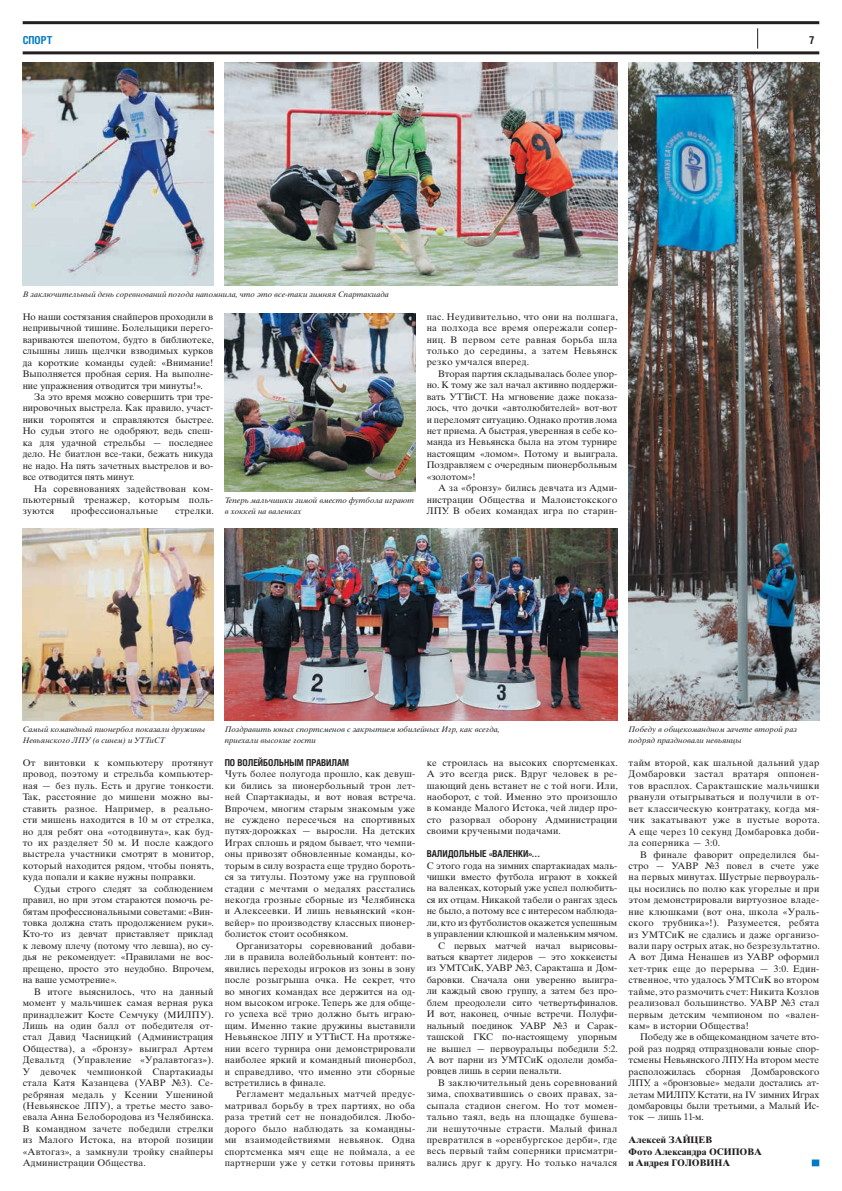
<style>
.page{position:relative;width:842px;height:1191px;background:#fff}
.page>*{position:absolute;margin:0;border:0;box-sizing:border-box;transform-origin:0 0}
.t1{font:700 11px "Helios Cond";color:#007ac2}
.t2{font:700 11px "Helios Cond";color:#231f20}
.t3{font:9.5px/11.4px "Times Ten C";letter-spacing:.02em;color:#231f20;text-align:justify}
.t4{font:9.5px "Times Ten C";color:#231f20}
.t5{font:700 9.5px/11.4px "Times Ten C";color:#231f20}
.t6{font:700 9.5px "Helios Cond";color:#231f20}
.t7{font:italic 8px/11.4px "Times Ten C";color:#231f20}
</style>
<div class="page">
<hr style="left:23px;top:21px;width:796px;height:3px;background:#231f20">
<hr style="left:23px;top:51px;width:796px;height:3px;background:#231f20">
<svg style="left:757px;top:28px;width:1px;height:21px"></svg>
<div style="left:812px;top:1159px;width:7px;height:7px;background:#007ac2"></div>
<img style="left:23px;top:63px;width:190px;height:223px">
<img style="left:23px;top:528px;width:190px;height:192px">
<img style="left:225px;top:528px;width:392px;height:192px">
<img style="left:629px;top:63px;width:190px;height:657px">
<img style="left:225px;top:313px;width:190px;height:178px">
<img style="left:225px;top:63px;width:392px;height:223px">
<p class="t1" style="left:23px;top:33px;width:31px">СПОРТ</p>
<p class="t2" style="left:809px;top:33px;width:7px">7</p>
<p class="t7" style="left:23px;top:289px;width:368px">В заключительный день соревнований погода напомнила, что это все-таки зимняя Спартакиада</p>
<p class="t3" style="left:23px;top:311px;width:193px">Но наши состязания снайперов проходили в непривычной тишине. Болельщики перего&shy;вариваются шепотом, будто в библиотеке, слышны лишь щелчки взводимых курков да короткие команды судей: «Внимание!<br>Выполняется пробная серия. На выполне&shy;ние упражнения отводится три минуты!».</p>
<p class="t3" style="left:23px;top:391px;width:193px;text-indent:11px">За это время можно совершить три тре&shy;нировочных выстрела. Как правило, участ&shy;ники торопятся и справляются быстрее.<br>Но судьи этого не одобряют, ведь спеш&shy;ка для удачной стрельбы — последнее дело. Не биатлон все-таки, бежать никуда не надо. На пять зачетных выстрелов и во&shy;все отводится пять минут.</p>
<p class="t3" style="left:23px;top:482px;width:192px;text-indent:11px">На соревнованиях задействован ком&shy;пьютерный тренажер, которым поль&shy;зуются</p>
<p class="t3" style="left:71px;top:505px;width:89px">профессиональные</p>
<p class="t3" style="left:175px;top:505px;width:40px">стрелки.</p>
<p class="t7" style="left:225px;top:494px;width:191px">Теперь мальчишки зимой вместо футбола играют в хоккей на валенках</p>
<p class="t3" style="left:427px;top:311px;width:193px">пас. Неудивительно, что они на полшага, на полхода все время опережали сопер&shy;ниц. В первом сете равная борьба шла только до середины, а затем Невьянск резко умчался вперед.</p>
<p class="t3" style="left:427px;top:368px;width:193px;text-indent:11px">Вторая партия складывалась более упор&shy;но. К тому же зал начал активно поддержи&shy;вать УТТиСТ. На мгновение даже показа&shy;лось, что дочки «автолюбителей» вот-вот и переломят ситуацию. Однако против лома нет приема. А быстрая, уверенная в себе ко&shy;манда из Невьянска была на этом турнире настоящим «ломом». Потому и выиграла.<br>Поздравляем с очередным пионербольным «золотом»!</p>
<p class="t3" style="left:427px;top:482px;width:192px;text-indent:11px">А за «бронзу» бились девчата из Адми&shy;нистрации Общества и Малоистокского ЛПУ. В обеих командах игра по старин-</p>
<p class="t7" style="left:23px;top:723px;width:184px">Самый командный пионербол показали дружины<br>Невьянского ЛПУ (в синем) и УТТиСТ</p>
<p class="t7" style="left:225px;top:723px;width:277px">Поздравить юных спортсменов с закрытием юбилейных Игр, как всегда, приехали высокие гости</p>
<p class="t7" style="left:629px;top:723px;width:170px">Победу в общекомандном зачете второй раз подряд праздновали невьянцы</p>
<p class="t3" style="left:23px;top:757px;width:193px">От винтовки к компьютеру протянут провод, поэтому и стрельба компьютер&shy;ная — без пуль. Есть и другие тонкости.<br>Так, расстояние до мишени можно вы&shy;ставить разное. Например, в реально&shy;сти мишень находится в 10 м от стрелка, но для ребят она «отодвинута», как буд&shy;то их разделяет 50 м. И после каждого выстрела участники смотрят в монитор, который находится рядом, чтобы понять, куда попали и какие нужны поправки.</p>
<p class="t3" style="left:23px;top:883px;width:193px;text-indent:11px">Судьи строго следят за соблюдением правил, но при этом стараются помочь ре&shy;бятам профессиональными советами: «Вин&shy;товка должна стать продолжением руки».<br>Кто-то из девчат приставляет приклад к левому плечу (потому что левша), но су&shy;дья не рекомендует: «Правилами не вос&shy;прещено, просто это неудобно. Впрочем, на ваше усмотрение».</p>
<p class="t3" style="left:23px;top:985px;width:193px;text-indent:11px">В итоге выяснилось, что на данный момент у мальчишек самая верная рука принадлежит Косте Семчуку (МИЛПУ).<br>Лишь на один балл от победителя от&shy;стал Давид Часницкий (Администрация Общества), а «бронзу» выиграл Артем Девальтд (Управление «Уралавтогаз»).<br>У девочек чемпионкой Спартакиады стала Катя Казанцева (УАВР №3). Се&shy;ребряная медаль у Ксении Ушениной (Невьянское ЛПУ), а третье место заво&shy;евала Анна Белобородова из Челябинска.<br>В командном зачете победили стрелки из Малого Истока, на второй позиции «Автогаз», а замкнули тройку снайперы Администрации Общества.</p>
<p class="t6" style="left:225px;top:757px;width:19px">По воле</p>
<p class="t6" style="left:258px;top:757px;width:55px">йбольным правилам</p>
<p class="t3" style="left:225px;top:768px;width:193px">Чуть более полугода прошло, как девуш&shy;ки бились за пионербольный трон лет&shy;ней Спартакиады, и вот новая встреча.<br>Впрочем, многим старым знакомым уже не суждено пересечься на спортивных путях-дорожках — выросли. На детских Играх сплошь и рядом бывает, что чемпи&shy;оны привозят обновленные команды, ко&shy;торым в силу возраста еще трудно бороть&shy;ся за титулы. Поэтому уже на групповой стадии с мечтами о медалях расстались некогда грозные сборные из Челябинска и Алексеевки. И лишь невьянский «кон&shy;вейер» по производству классных пионер&shy;болисток стоит особняком.</p>
<p class="t3" style="left:225px;top:940px;width:193px;text-indent:11px">Организаторы соревнований добави&shy;ли в правила волейбольный контент: по&shy;явились переходы игроков из зоны в зону после розыгрыша очка. Не секрет, что во многих командах все держится на од&shy;ном высоком игроке. Теперь же для обще&shy;го успеха всё трио должно быть играю&shy;щим. Именно такие дружины выставили Невьянское ЛПУ и УТТиСТ. На протяже&shy;нии всего турнира они демонстрировали наиболее яркий и командный пионербол, и справедливо, что именно эти сборные встретились в финале.</p>
<p class="t3" style="left:225px;top:1088px;width:192px;text-indent:11px">Регламент медальных матчей предус&shy;матривал борьбу в трех партиях, но оба раза третий сет не понадобился. Любо&shy;дорого было наблюдать за командны&shy;ми взаимодействиями невьянок. Одна спортсменка мяч еще не поймала, а ее партнерши уже у сетки готовы принять</p>
<p class="t3" style="left:427px;top:756px;width:193px">ке строилась на высоких спортсменках.<br>А это всегда риск. Вдруг человек в ре&shy;шающий день встанет не с той ноги. Или, наоборот, с той. Именно это произошло в команде Малого Истока, чей лидер про&shy;сто разорвал оборону Администрации своими кручеными подачами.</p>
<p class="t6" style="left:427px;top:848px;width:72px">Валидольные «вале</p>
<p class="t6" style="left:513px;top:848px;width:28px">нки»…</p>
<p class="t4" style="left:427px;top:859px;width:192px">С этого года на зимних спартакиадах маль-</p>
<p class="t4" style="left:427px;top:871px;width:192px">чишки вместо футбола играют в хоккей</p>
<p class="t4" style="left:427px;top:882px;width:192px">на валенках, который уже успел полюбить-</p>
<p class="t4" style="left:427px;top:894px;width:192px">ся их отцам. Никакой табели о рангах здесь</p>
<p class="t4" style="left:427px;top:905px;width:192px">не было, а потому все с интересом наблюда-</p>
<p class="t4" style="left:427px;top:917px;width:192px">ли, кто из футболистов окажется успешным</p>
<p class="t4" style="left:427px;top:928px;width:193px">в управлении клюшкой и маленьким мячом.</p>
<p class="t4" style="left:438px;top:939px;width:181px">С первых матчей начал вырисовы-</p>
<p class="t4" style="left:427px;top:951px;width:192px">ваться квартет лидеров — это хоккеисты</p>
<p class="t4" style="left:427px;top:962px;width:192px">из УМТСиК, УАВР №3, Саракташа и Дом-</p>
<p class="t4" style="left:427px;top:974px;width:192px">баровки. Сначала они уверенно выигра-</p>
<p class="t4" style="left:427px;top:985px;width:192px">ли каждый свою группу, а затем без про-</p>
<p class="t4" style="left:427px;top:997px;width:193px">блем преодолели сито четвертьфиналов.</p>
<p class="t4" style="left:427px;top:1008px;width:192px">И вот, наконец, очные встречи. Полуфи-</p>
<p class="t4" style="left:427px;top:1019px;width:192px">нальный поединок УАВР №3 и Сарак-</p>
<p class="t4" style="left:427px;top:1031px;width:192px">ташской ГКС по-настоящему упорным</p>
<p class="t4" style="left:427px;top:1042px;width:193px">не вышел — первоуральцы победили 5:2.</p>
<p class="t4" style="left:427px;top:1054px;width:192px">А вот парни из УМТСиК одолели домба-</p>
<p class="t4" style="left:427px;top:1065px;width:136px">ровцев лишь в серии пенальти.</p>
<p class="t3" style="left:438px;top:1076px;width:181px">В заключительный день соревнований</p>
<p class="t3" style="left:427px;top:1088px;width:192px">зима, спохватившись о своих правах, за-</p>
<p class="t3" style="left:427px;top:1099px;width:192px">сыпала стадион снегом. Но тот момен-</p>
<p class="t3" style="left:427px;top:1111px;width:192px">тально таял, ведь на площадке бушева-</p>
<p class="t3" style="left:427px;top:1122px;width:192px">ли нешуточные страсти. Малый финал</p>
<p class="t3" style="left:427px;top:1134px;width:192px">превратился в «оренбургское дерби», где</p>
<p class="t3" style="left:427px;top:1145px;width:192px">весь первый тайм соперники присматри-</p>
<p class="t3" style="left:427px;top:1156px;width:192px">вались друг к другу. Но только начался</p>
<p class="t3" style="left:629px;top:757px;width:193px">тайм второй, как шальной дальний удар Домбаровки застал вратаря оппонен&shy;тов врасплох. Саракташские мальчишки рванули отыгрываться и получили в от&shy;вет классическую контратаку, когда мя&shy;чик закатывают уже в пустые ворота.<br>А еще через 10 секунд Домбаровка доби&shy;ла соперника — 3:0.</p>
<p class="t3" style="left:629px;top:848px;width:193px;text-indent:11px">В финале фаворит определился бы&shy;стро — УАВР №3 повел в счете уже на первых минутах. Шустрые первоураль&shy;цы носились по полю как угорелые и при этом демонстрировали виртуозное владе&shy;ние клюшками (вот она, школа «Ураль&shy;ского трубника»!). Разумеется, ребята из УМТСиК не сдались и даже организо&shy;вали пару острых атак, но безрезультатно.<br>А вот Дима Ненашев из УАВР оформил хет-трик еще до перерыва — 3:0. Един&shy;ственное, что удалось УМТСиК во втором тайме, это размочить счет: Никита Козлов реализовал большинство. УАВР №3 стал первым детским чемпионом по «вален&shy;кам» в истории Общества!</p>
<p class="t3" style="left:629px;top:1031px;width:192px;text-indent:11px">Победу же в общекомандном зачете вто&shy;рой раз подряд отпраздновали юные спор&shy;тсмены Невьянского ЛПУ. На втором месте расположилась сборная Домбаровского ЛПУ, а «бронзовые» медали достались ат&shy;летам МИЛПУ. Кстати, на IV зимних Играх домбаровцы были третьими, а Малый Ис&shy;ток — лишь 11-м.</p>
<p class="t5" style="left:629px;top:1134px;width:135px">Алексей ЗАЙЦЕВ<br>Фото Александра ОСИПОВА и Андрея ГОЛОВИНА</p>
</div>
